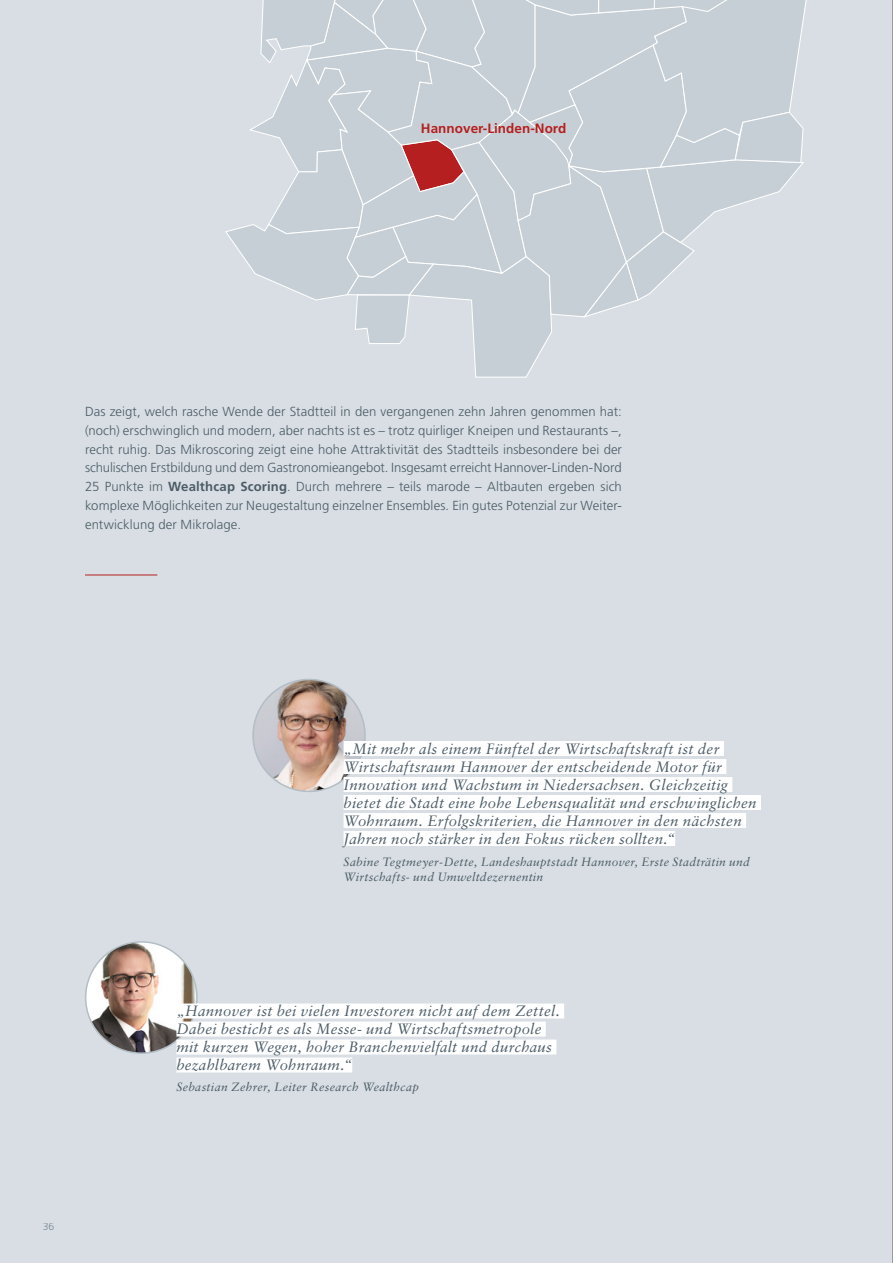
<style>
.page{position:relative;width:893px;height:1263px;background:#d8dee3}
.page>*{position:absolute;margin:0;border:0;box-sizing:border-box;transform-origin:0 0}
.t1{font:italic 15px/18px "Sabon LT Std";letter-spacing:.02em;color:#4b5c67}
.t2{font:700 13.5px "Frutiger";letter-spacing:.005em;color:#b51f1f}
.t3{font:300 13.2px/18.8px "Frutiger LT Pro";letter-spacing:.005em;color:#4b5c67;text-align:justify}
.t4{font:italic 12px/15px "Sabon LT Std";letter-spacing:.025em;color:#4b5c67}
.t5{font:300 10.5px "Frutiger LT Pro";color:#8f9ea8}
.s1{font-weight:700}
</style>
<div class="page">
<hr style="left:85px;top:575px;width:72px;height:1px;background:#b51f1f">
<img style="left:253px;top:679px;width:112px;height:112px;border-radius:56px">
<div style="left:252px;top:679px;width:114px;height:113px;border:2px solid #b3bec6;border-radius:50%"></div>
<img style="left:86px;top:942px;width:111px;height:111px;border-radius:56px">
<div style="left:85px;top:941px;width:113px;height:113px;border:2px solid #b3bec6;border-radius:50%"></div>
<div style="left:344px;top:741px;width:380px;height:15px;background:#fff"></div>
<div style="left:344px;top:759px;width:382px;height:15px;background:#fff"></div>
<div style="left:344px;top:777px;width:388px;height:15px;background:#fff"></div>
<div style="left:344px;top:795px;width:417px;height:15px;background:#fff"></div>
<div style="left:344px;top:813px;width:402px;height:15px;background:#fff"></div>
<div style="left:344px;top:831px;width:331px;height:15px;background:#fff"></div>
<div style="left:176px;top:1003px;width:388px;height:15px;background:#fff"></div>
<div style="left:176px;top:1021px;width:370px;height:15px;background:#fff"></div>
<div style="left:176px;top:1039px;width:380px;height:15px;background:#fff"></div>
<div style="left:176px;top:1057px;width:176px;height:15px;background:#fff"></div>
<svg style="left:225px;top:0;width:582px;height:378px"></svg>
<hr style="left:892px;top:0;width:1px;height:1263px;background:#706f6f">
<p class="t2" style="left:421px;top:121px;width:147px">Hannover-Linden-Nord</p>
<p class="t3" style="left:85px;top:402px;width:538px">Das zeigt, welch rasche Wende der Stadtteil in den vergangenen zehn Jahren genommen hat: (noch) erschwinglich und modern, aber nachts ist es – trotz quirliger Kneipen und Restaurants –, recht ruhig. Das Mikroscoring zeigt eine hohe Attraktivität des Stadtteils insbesondere bei der schulischen Erstbildung und dem Gastronomieangebot. Insgesamt erreicht Hannover-Linden-Nord 25 Punkte im <span class="s1">Wealthcap Scoring</span>. Durch mehrere – teils marode – Altbauten ergeben sich komplexe Möglichkeiten zur Neugestaltung einzelner Ensembles. Ein gutes Potenzial zur Weiter&shy;entwicklung der Mikrolage.</p>
<p class="t5" style="left:43px;top:1221px;width:13px">36</p>
<p class="t1" style="left:344px;top:739px;width:415px">„Mit mehr als einem Fünftel der Wirtschaftskraft ist der Wirtschaftsraum Hannover der entscheidende Motor für Innovation und Wachstum in Niedersachsen. Gleichzeitig bietet die Stadt eine hohe Lebensqualität und erschwinglichen Wohnraum. Erfolgskriterien, die Hannover in den nächsten Jahren noch stärker in den Fokus rücken sollten.“</p>
<p class="t4" style="left:344px;top:854px;width:408px">Sabine Tegtmeyer-Dette, Landeshauptstadt Hannover, Erste Stadträtin und<br>Wirtschafts- und Umweltdezernentin</p>
<p class="t1" style="left:176px;top:1002px;width:385px">„Hannover ist bei vielen Investoren nicht auf dem Zettel.<br>Dabei besticht es als Messe- und Wirtschaftsmetropole mit kurzen Wegen, hoher Branchenvielfalt und durchaus bezahlbarem Wohnraum.“</p>
<p class="t4" style="left:176px;top:1079px;width:244px">Sebastian Zehrer, Leiter Research Wealthcap</p>
</div>
